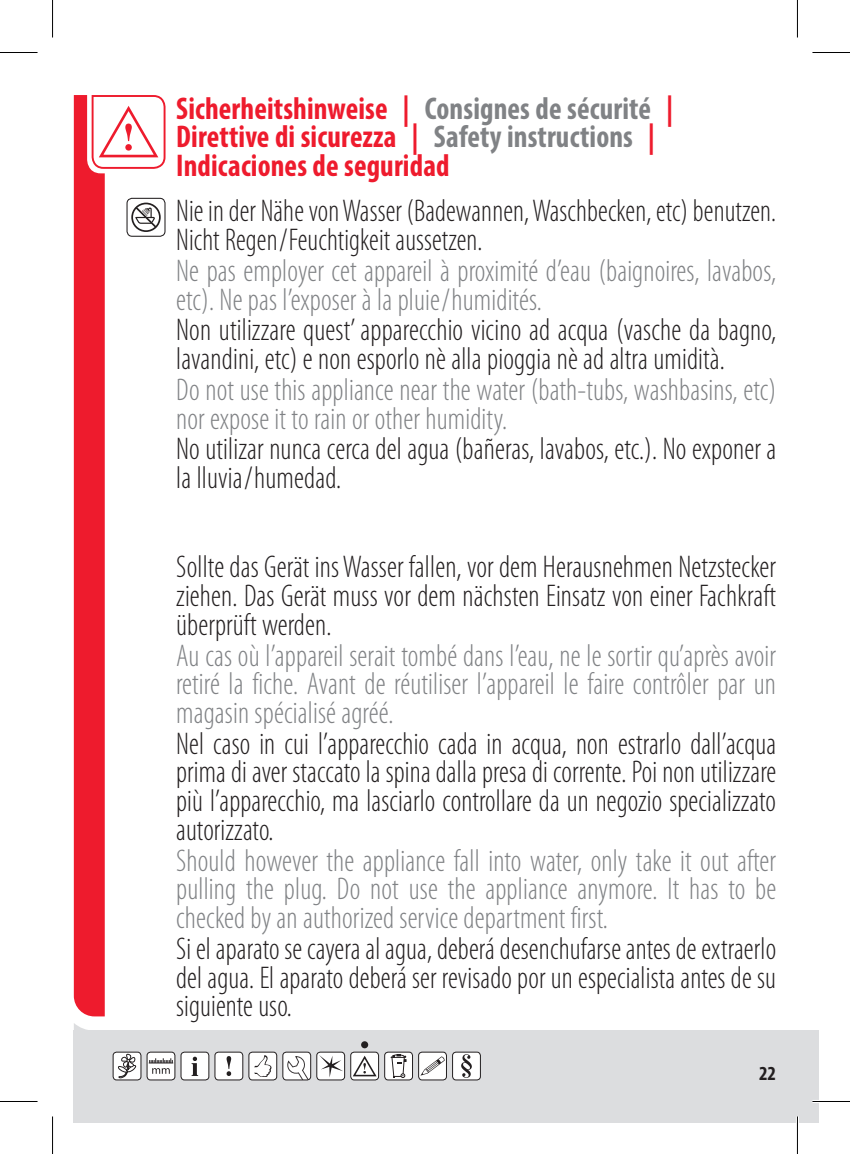
<style>
.page{position:relative;width:850px;height:1154px;background:#fff}
.page>*{position:absolute;margin:0;border:0;box-sizing:border-box;transform-origin:0 0}
.t1{font:300 condensed 31.5px/28.8px "Myriad Pro";letter-spacing:.005em;color:#808285;scale:.95 1}
.t2{font:300 condensed 31.5px/28.8px "Myriad Pro";letter-spacing:.005em;color:#231f20;text-align:justify;scale:.94 1}
.t3{font:300 condensed 31.5px/28.8px "Myriad Pro";letter-spacing:.005em;color:#231f20;scale:.95 1}
.t4{font:700 condensed 31.5px/28.8px "Myriad Pro";letter-spacing:.005em;color:#ee1b2d;scale:.95 1}
.t5{font:300 condensed 31.5px/28.8px "Myriad Pro";letter-spacing:.005em;color:#231f20;scale:.93 1}
.t6{font:700 condensed 20px "Myriad Pro";color:#231f20}
.s1{color:#808285}
</style>
<div class="page">
<div style="left:74px;top:1030px;width:744px;height:93px;background:#dcdddf"></div>
<svg style="left:74px;top:1023px;width:13px;height:7px"></svg>
<svg style="left:74px;top:95px;width:92px;height:921px"></svg>
<div style="left:126px;top:198px;width:39px;height:39px;border:1px solid #231f20;border-radius:5px"></div>
<div style="left:361px;top:1041px;width:7px;height:7px;background:#231f20;border-radius:50%"></div>
<div style="left:113px;top:1052px;width:28px;height:28px;background:#fff;border-radius:4px"></div>
<div style="left:113px;top:1052px;width:28px;height:28px;border:1px solid #231f20;border-radius:4px"></div>
<svg style="left:117px;top:1052px;width:19px;height:26px"></svg>
<div style="left:147px;top:1052px;width:28px;height:28px;background:#fff;border-radius:4px"></div>
<div style="left:147px;top:1052px;width:28px;height:28px;border:1px solid #231f20;border-radius:4px"></div>
<svg style="left:149px;top:1058px;width:24px;height:16px"></svg>
<div style="left:418px;top:1052px;width:28px;height:28px;background:#fff;border-radius:4px"></div>
<div style="left:418px;top:1052px;width:28px;height:28px;border:1px solid #231f20;border-radius:4px"></div>
<svg style="left:420px;top:1056px;width:24px;height:20px"></svg>
<div style="left:181px;top:1052px;width:28px;height:28px;background:#fff;border-radius:4px"></div>
<div style="left:181px;top:1052px;width:28px;height:28px;border:1px solid #231f20;border-radius:4px"></div>
<svg style="left:191px;top:1057px;width:7px;height:19px"></svg>
<div style="left:249px;top:1052px;width:27px;height:28px;background:#fff;border-radius:4px"></div>
<div style="left:248px;top:1052px;width:29px;height:28px;border:1px solid #231f20;border-radius:4px"></div>
<svg style="left:254px;top:1055px;width:17px;height:22px"></svg>
<div style="left:316px;top:1052px;width:28px;height:28px;background:#fff;border-radius:4px"></div>
<div style="left:316px;top:1052px;width:29px;height:28px;border:1px solid #231f20;border-radius:4px"></div>
<svg style="left:319px;top:1055px;width:24px;height:22px"></svg>
<div style="left:452px;top:1052px;width:28px;height:28px;background:#fff;border-radius:4px"></div>
<div style="left:452px;top:1052px;width:28px;height:28px;border:1px solid #231f20;border-radius:4px"></div>
<svg style="left:461px;top:1054px;width:10px;height:24px"></svg>
<div style="left:350px;top:1052px;width:28px;height:28px;background:#fff;border-radius:4px"></div>
<div style="left:350px;top:1052px;width:28px;height:28px;border:1px solid #231f20;border-radius:4px"></div>
<svg style="left:351px;top:1055px;width:27px;height:22px"></svg>
<div style="left:384px;top:1052px;width:28px;height:28px;background:#fff;border-radius:4px"></div>
<div style="left:384px;top:1052px;width:28px;height:28px;border:1px solid #231f20;border-radius:4px"></div>
<svg style="left:390px;top:1054px;width:16px;height:24px"></svg>
<div style="left:215px;top:1052px;width:28px;height:28px;background:#fff;border-radius:4px"></div>
<div style="left:214px;top:1052px;width:29px;height:28px;border:1px solid #231f20;border-radius:4px"></div>
<svg style="left:226px;top:1056px;width:5px;height:20px"></svg>
<div style="left:283px;top:1052px;width:27px;height:28px;background:#fff;border-radius:4px"></div>
<svg style="left:287px;top:1056px;width:23px;height:24px"></svg>
<div style="left:282px;top:1052px;width:29px;height:28px;border:1px solid #231f20;border-radius:4px"></div>
<hr style="left:812px;top:1100px;width:37px;height:3px;background:#fff">
<hr style="left:795px;top:1116px;width:3px;height:38px;background:#fff">
<hr style="left:0;top:52px;width:38px;height:1px;background:#000">
<hr style="left:812px;top:52px;width:37px;height:1px;background:#000">
<hr style="left:0;top:1101px;width:38px;height:1px;background:#000">
<hr style="left:812px;top:1101px;width:37px;height:1px;background:#000">
<hr style="left:52px;top:0;width:1px;height:38px;background:#000">
<hr style="left:52px;top:1116px;width:1px;height:38px;background:#000">
<hr style="left:796px;top:0;width:1px;height:38px;background:#000">
<hr style="left:796px;top:1116px;width:1px;height:38px;background:#000">
<p class="t4" style="left:176px;top:93px;width:524px">Sicherheitshinweise | <span class="s1">Consignes de sécurité</span> |<br>Direttive di sicurezza | <span class="s1">Safety instructions</span> |<br>Indicaciones de seguridad</p>
<p class="t5" style="left:176px;top:197px;width:646px">Nie in der Nähe von Wasser (Badewannen, Waschbecken, etc) benutzen.<br>Nicht Regen/Feuchtigkeit aussetzen.</p>
<p class="t1" style="left:176px;top:257px;width:632px">Ne pas employer cet appareil à proximité d’eau (baignoires, lavabos, etc). Ne pas l’exposer à la pluie/humidités.</p>
<p class="t3" style="left:176px;top:316px;width:632px">Non utilizzare quest’ apparecchio vicino ad acqua (vasche da bagno, lavandini, etc) e non esporlo nè alla pioggia nè ad altra umidità.</p>
<p class="t1" style="left:176px;top:376px;width:632px">Do not use this appliance near the water (bath-tubs, washbasins, etc) nor expose it to rain or other humidity.</p>
<p class="t3" style="left:176px;top:435px;width:633px">No utilizar nunca cerca del agua (bañeras, lavabos, etc.). No exponer a la lluvia/humedad.</p>
<p class="t3" style="left:176px;top:553px;width:632px;text-align:justify">Sollte das Gerät ins Wasser fallen, vor dem Herausnehmen Netzstecker ziehen. Das Gerät muss vor dem nächsten Einsatz von einer Fachkraft überprüft werden.</p>
<p class="t1" style="left:176px;top:641px;width:632px;text-align:justify">Au cas où l’appareil serait tombé dans l’eau, ne le sortir qu’après avoir retiré la fiche. Avant de réutiliser l’appareil le faire contrôler par un magasin spécialisé agréé.</p>
<p class="t2" style="left:176px;top:730px;width:639px">Nel caso in cui l’apparecchio cada in acqua, non estrarlo dall’acqua prima di aver staccato la spina dalla presa di corrente. Poi non utilizzare più l’apparecchio, ma lasciarlo controllare da un negozio specializzato autorizzato.</p>
<p class="t1" style="left:176px;top:847px;width:633px;text-align:justify">Should however the appliance fall into water, only take it out after pulling the plug. Do not use the appliance anymore. It has to be checked by an authorized service department first.</p>
<p class="t2" style="left:176px;top:935px;width:639px">Si el aparato se cayera al agua, deberá desenchufarse antes de extraerlo del agua. El aparato deberá ser revisado por un especialista antes de su siguiente uso.</p>
<p class="t6" style="left:758px;top:1061px;width:19px">22</p>
</div>
